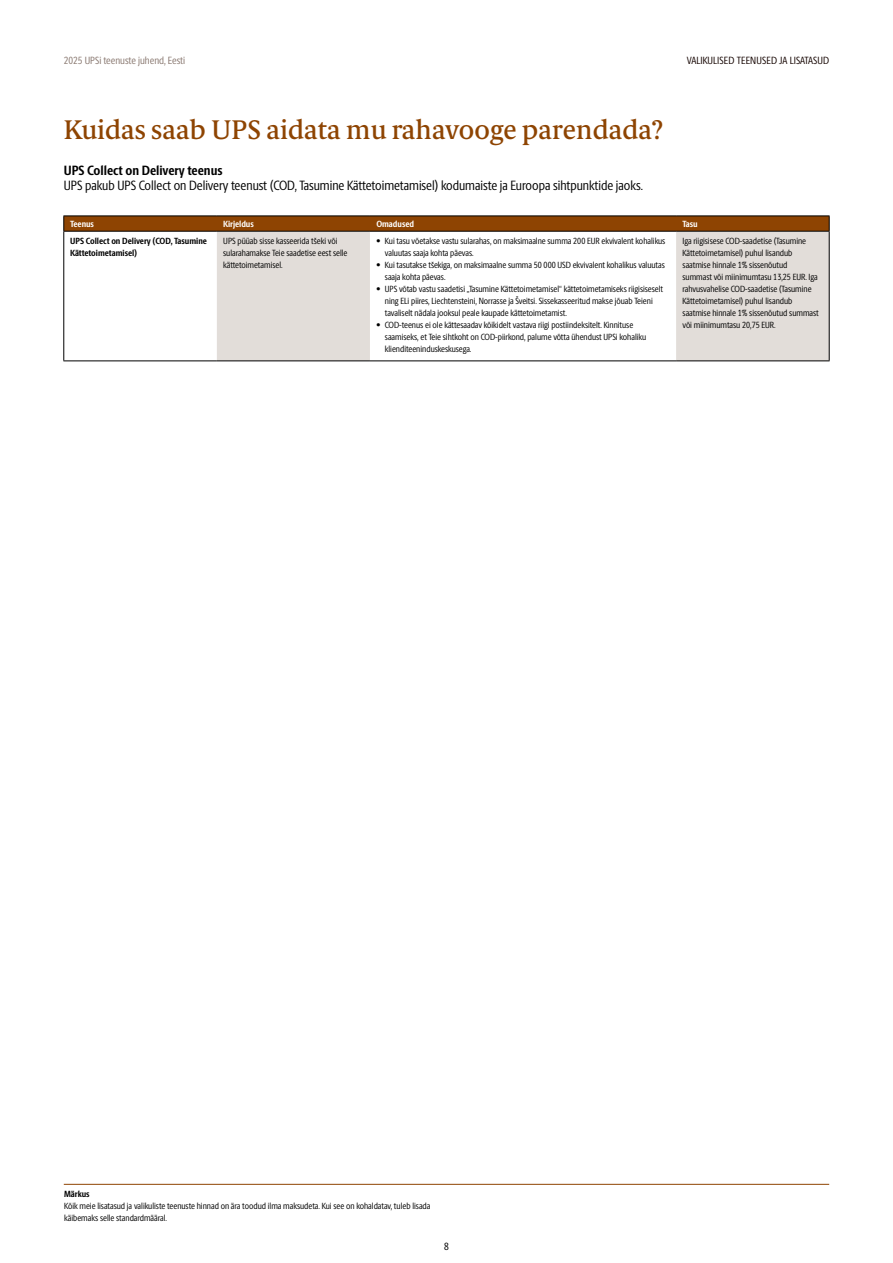
<style>
.page{position:relative;width:893px;height:1263px;background:#fff}
.page>*{position:absolute;margin:0;border:0;box-sizing:border-box;transform-origin:0 0}
.t1{font:500 27px "UPS Berlingske Serif Tx";color:#8e4402}
.t2{font:13.5px "UPS Berlingske Sans Cn";color:#000}
.t3{font:700 13.5px "UPS Berlingske Sans Cn";color:#000}
.t4{font:10.5px "UPS Berlingske Sans Cn";letter-spacing:.005em;color:#150400}
.t5{font:10.5px "UPS Berlingske Sans Cn";color:#897870}
.t6{font:10.5px "UPS Berlingske Sans Cn";color:#000}
.t7{font:9px/12px "UPS Berlingske Sans Cn";color:#000}
.t8{font:700 9px/12px "UPS Berlingske Sans Cn";color:#000}
.t9{font:700 9px "UPS Berlingske Sans Cn";color:#fff}
</style>
<div class="page">
<svg style="left:217px;top:232px;width:612px;height:128px;fill:#e5e1dd"></svg>
<svg style="left:63px;top:216px;width:767px;height:15px;background:#864002"></svg>
<hr style="left:63px;top:231px;width:154px;height:1px;background:#000">
<hr style="left:63px;top:232px;width:1px;height:128px;background:#000">
<hr style="left:217px;top:231px;width:153px;height:1px;background:#000">
<hr style="left:370px;top:231px;width:306px;height:1px;background:#000">
<hr style="left:676px;top:231px;width:154px;height:1px;background:#000">
<hr style="left:829px;top:232px;width:1px;height:128px;background:#000">
<hr style="left:63px;top:360px;width:154px;height:1px;background:#000">
<hr style="left:217px;top:360px;width:153px;height:1px;background:#000">
<hr style="left:370px;top:360px;width:306px;height:1px;background:#000">
<hr style="left:676px;top:360px;width:154px;height:1px;background:#000">
<hr style="left:64px;top:1184px;width:765px;height:1px;background:#8e4402">
<p class="t5" style="left:64px;top:53px;width:123px">2025 UPSi teenuste juhend, Eesti</p>
<p class="t4" style="left:687px;top:53px;width:144px">VALIKULISED TEENUSED JA LISATASUD</p>
<h1 class="t1" style="left:64px;top:111px;width:601px">Kuidas saab UPS aidata mu rahavooge parendada?</h1>
<h2 class="t3" style="left:64px;top:160px;width:160px">UPS Collect on Delivery teenus</h2>
<h2 class="t2" style="left:64px;top:176px;width:581px">UPS pakub UPS Collect on Delivery teenust (COD, Tasumine Kättetoimetamisel) kodumaiste ja Euroopa sihtpunktide jaoks.</h2>
<p class="t9" style="left:70px;top:217px;width:25px">Teenus</p>
<p class="t9" style="left:223px;top:217px;width:32px">Kirjeldus</p>
<p class="t9" style="left:376px;top:217px;width:39px">Omadused</p>
<p class="t9" style="left:682px;top:217px;width:17px">Tasu</p>
<p class="t8" style="left:70px;top:235px;width:138px">UPS Collect on Delivery (COD, Tasumine<br>Kättetoimetamisel)</p>
<p class="t7" style="left:223px;top:235px;width:126px">UPS püüab sisse kasseerida tšeki või sularahamakse Teie saadetise eest selle kättetoimetamisel.</p>
<p class="t7" style="left:385px;top:235px;width:282px;text-indent:-9px">• Kui tasu võetakse vastu sularahas, on maksimaalne summa 200 EUR ekvivalent kohalikus valuutas saaja kohta päevas.</p>
<p class="t7" style="left:682px;top:235px;width:138px">Iga riigisisese COD-saadetise (Tasumine Kättetoimetamisel) puhul lisandub saatmise hinnale 1% sissenõutud summast või miinimumtasu 13,25 EUR. Iga rahvusvahelise COD-saadetise (Tasumine Kättetoimetamisel) puhul lisandub saatmise hinnale 1% sissenõutud summast või miinimumtasu 20,75 EUR.</p>
<p class="t7" style="left:385px;top:259px;width:282px;text-indent:-9px">• Kui tasutakse tšekiga, on maksimaalne summa 50 000 USD ekvivalent kohalikus valuutas saaja kohta päevas.</p>
<p class="t7" style="left:385px;top:283px;width:280px;text-indent:-9px">• UPS võtab vastu saadetisi „Tasumine Kättetoimetamisel“ kättetoimetamiseks riigisiseselt ning ELi piires, Liechtensteini, Norrasse ja Šveitsi. Sissekasseeritud makse jõuab Teieni tavaliselt nädala jooksul peale kaupade kättetoimetamist.</p>
<p class="t7" style="left:385px;top:319px;width:263px;text-indent:-9px">• COD-teenus ei ole kättesaadav kõikidelt vastava riigi postiindeksitelt. Kinnituse saamiseks, et Teie sihtkoht on COD-piirkond, palume võtta ühendust UPSi kohaliku klienditeeninduskeskusega.</p>
<p class="t8" style="left:64px;top:1188px;width:27px">Märkus</p>
<p class="t7" style="left:64px;top:1200px;width:368px">Kõik meie lisatasud ja valikuliste teenuste hinnad on ära toodud ilma maksudeta. Kui see on kohaldatav, tuleb lisada käibemaks selle standardmääral.</p>
<p class="t6" style="left:444px;top:1239px;width:6px">8</p>
</div>
